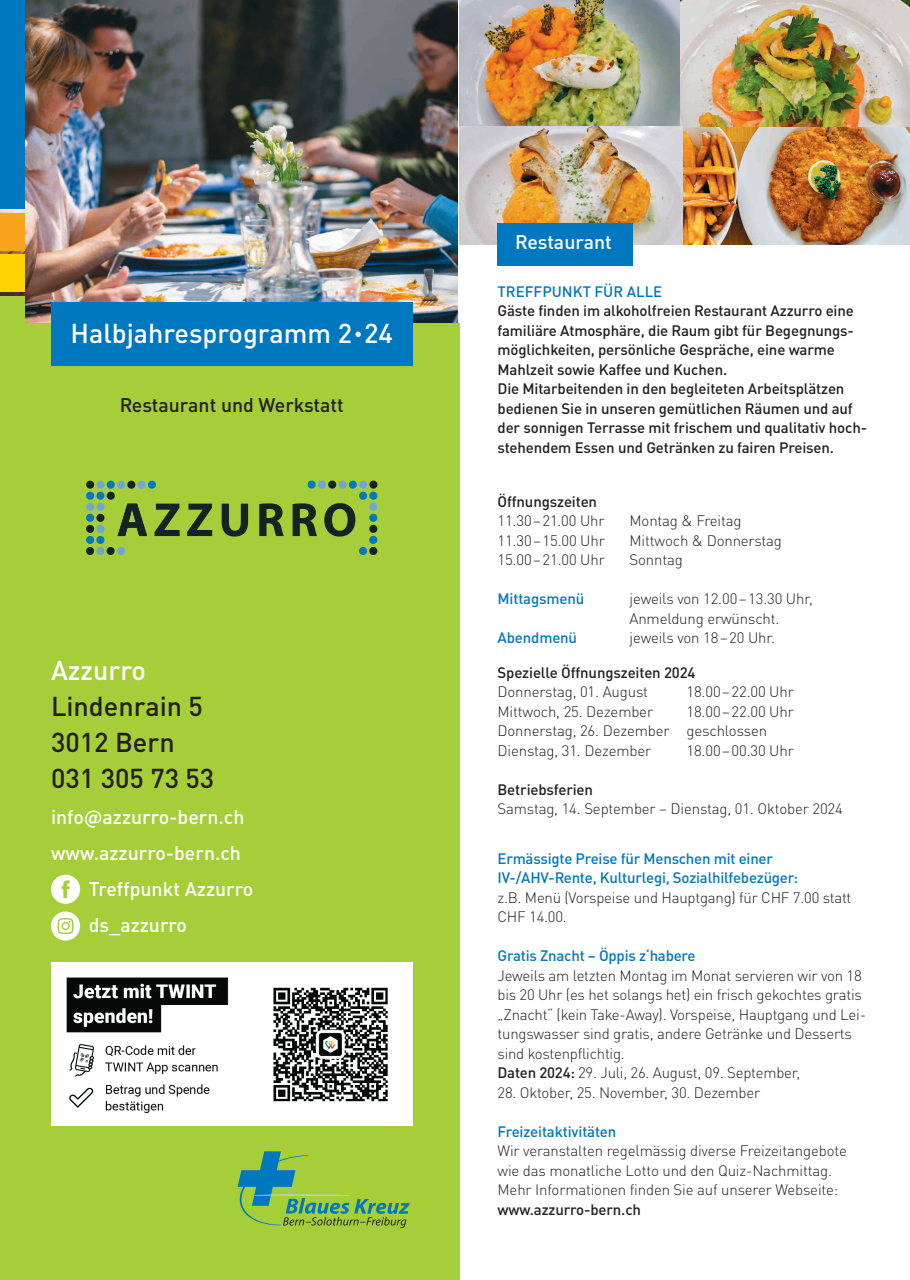
<style>
.page{position:relative;width:910px;height:1280px;background:#fff}
.page>*{position:absolute;margin:0;border:0;box-sizing:border-box;transform-origin:0 0}
.t1{font:500 27px/36px "DIN Pro";color:#231f20}
.t2{font:500 27px "DIN Pro";color:#fff}
.t3{font:500 19.5px "DIN Pro";color:#fff}
.t4{font:500 19.5px "DIN Pro";color:#231f20}
.t5{font:300 15px/19.5px "DIN Pro";letter-spacing:-.015em;color:#231f20}
.t6{font:500 15px/19.5px "DIN Pro";letter-spacing:-.01em;color:#231f20}
.t7{font:500 15px/19.5px "DIN Pro";letter-spacing:-.015em;color:#0078c0}
.s1{font-weight:500}
</style>
<div class="page">
<img style="left:0;top:0;width:457px;height:323px">
<div style="left:0;top:323px;width:459px;height:957px;background:#a6ce39"></div>
<img style="left:459px;top:0;width:221px;height:126px">
<img style="left:680px;top:0;width:230px;height:244px">
<img style="left:459px;top:126px;width:223px;height:118px">
<svg style="left:238px;top:1151px;width:172px;height:77px"></svg>
<div style="left:497px;top:223px;width:136px;height:42px;background:#0078c0"></div>
<div style="left:51px;top:302px;width:361px;height:64px;background:#0078c0"></div>
<svg style="left:355px;top:332px;width:6px;height:5px"></svg>
<div style="left:0;top:0;width:25px;height:209px;background:#0078c0"></div>
<div style="left:0;top:213px;width:25px;height:37px;background:#f9a51b"></div>
<div style="left:0;top:254px;width:25px;height:38px;background:#fed304"></div>
<div style="left:0;top:296px;width:25px;height:38px;background:#a6ce39"></div>
<svg style="left:51px;top:875px;width:29px;height:29px"></svg>
<svg style="left:51px;top:911px;width:29px;height:29px"></svg>
<img style="left:51px;top:963px;width:361px;height:163px">
<svg style="left:187px;top:504px;width:25px;height:32px"></svg>
<svg style="left:222px;top:504px;width:26px;height:33px"></svg>
<svg style="left:259px;top:503px;width:25px;height:33px"></svg>
<svg style="left:293px;top:480px;width:85px;height:75px"></svg>
<svg style="left:86px;top:480px;width:94px;height:75px"></svg>
<h1 class="t2" style="left:70px;top:311px;width:324px">Halbjahresprogramm 2 24</h1>
<h2 class="t4" style="left:120px;top:389px;width:226px">Restaurant und Werkstatt</h2>
<h1 class="t2" style="left:51px;top:648px;width:96px">Azzurro</h1>
<h1 class="t1" style="left:51px;top:685px;width:165px">Lindenrain 5<br>3012 Bern<br>031 305 73 53</h1>
<h2 class="t3" style="left:51px;top:801px;width:195px">info@azzurro-bern.ch</h2>
<h2 class="t3" style="left:51px;top:837px;width:192px">www.azzurro-bern.ch</h2>
<h2 class="t3" style="left:89px;top:873px;width:166px">Treffpunkt Azzurro</h2>
<h2 class="t3" style="left:89px;top:909px;width:100px">ds_azzurro</h2>
<h2 class="t3" style="left:515px;top:226px;width:98px">Restaurant</h2>
<p class="t7" style="left:498px;top:280px;width:166px">TREFFPUNKT FÜR ALLE</p>
<p class="t6" style="left:497px;top:299px;width:371px">Gäste finden im alkoholfreien Restaurant Azzurro eine familiäre Atmosphäre, die Raum gibt für Begegnungs&shy;möglichkeiten, persönliche Gespräche, eine warme Mahlzeit sowie Kaffee und Kuchen.<br>Die Mitarbeitenden in den begleiteten Arbeitsplätzen bedienen Sie in unseren gemütlichen Räumen und auf der sonnigen Terrasse mit frischem und qualitativ hoch&shy;stehendem Essen und Getränken zu fairen Preisen.</p>
<p class="t6" style="left:497px;top:490px;width:101px">Öffnungszeiten</p>
<p class="t5" style="left:497px;top:510px;width:109px">11.30–21.00 Uhr</p>
<p class="t5" style="left:629px;top:510px;width:114px">Montag &amp; Freitag</p>
<p class="t5" style="left:497px;top:529px;width:109px">11.30–15.00 Uhr</p>
<p class="t5" style="left:629px;top:529px;width:154px">Mittwoch &amp; Donnerstag</p>
<p class="t5" style="left:497px;top:549px;width:109px">15.00–21.00 Uhr</p>
<p class="t5" style="left:629px;top:549px;width:55px">Sonntag</p>
<p class="t7" style="left:497px;top:587px;width:88px">Mittagsmenü</p>
<p class="t5" style="left:629px;top:588px;width:185px">jeweils von 12.00–13.30 Uhr,<br>Anmeldung erwünscht.</p>
<p class="t7" style="left:497px;top:626px;width:81px">Abendmenü</p>
<p class="t5" style="left:629px;top:627px;width:147px">jeweils von 18–20 Uhr.</p>
<p class="t6" style="left:497px;top:661px;width:200px">Spezielle Öffnungszeiten 2024</p>
<p class="t5" style="left:497px;top:681px;width:152px">Donnerstag, 01. August</p>
<p class="t5" style="left:686px;top:681px;width:109px">18.00–22.00 Uhr</p>
<p class="t5" style="left:497px;top:700px;width:157px">Mittwoch, 25. Dezember</p>
<p class="t5" style="left:497px;top:700px;width:298px;text-indent:189px">18.00–22.00 Uhr<br>Donnerstag, 26. Dezember geschlossen<br>Dienstag, 31. Dezember</p>
<p class="t5" style="left:686px;top:739px;width:109px">18.00–00.30 Uhr</p>
<p class="t6" style="left:497px;top:778px;width:97px">Betriebsferien</p>
<p class="t5" style="left:497px;top:798px;width:347px">Samstag, 14. September – Dienstag, 01. Oktober 2024</p>
<p class="t7" style="left:497px;top:847px;width:302px">Ermässigte Preise für Menschen mit einer<br>IV-/AHV-Rente, Kulturlegi, Sozialhilfebezüger:</p>
<p class="t5" style="left:497px;top:886px;width:355px">z.B. Menü (Vorspeise und Hauptgang) für CHF 7.00 statt<br>CHF 14.00.</p>
<p class="t7" style="left:497px;top:944px;width:200px">Gratis Znacht – Öppis z‘habere</p>
<p class="t5" style="left:497px;top:964px;width:370px">Jeweils am letzten Montag im Monat servieren wir von 18 bis 20 Uhr (es het solangs het) ein frisch gekochtes gratis „Znacht“ (kein Take-Away). Vorspeise, Hauptgang und Lei&shy;tungswasser sind gratis, andere Getränke und Desserts sind kostenpflichtig.<br><span class="s1">Daten 2024:</span> 29. Juli, 26. August, 09. September,</p>
<p class="t5" style="left:497px;top:1081px;width:264px">28. Oktober, 25. November, 30. Dezember</p>
<p class="t7" style="left:497px;top:1120px;width:120px">Freizeitaktivitäten</p>
<p class="t5" style="left:497px;top:1140px;width:351px">Wir veranstalten regelmässig diverse Freizeitangebote wie das monatliche Lotto und den Quiz-Nachmittag.<br>Mehr Informationen finden Sie auf unserer Webseite:</p>
<p class="t6" style="left:497px;top:1198px;width:145px">www.azzurro-bern.ch</p>
</div>
